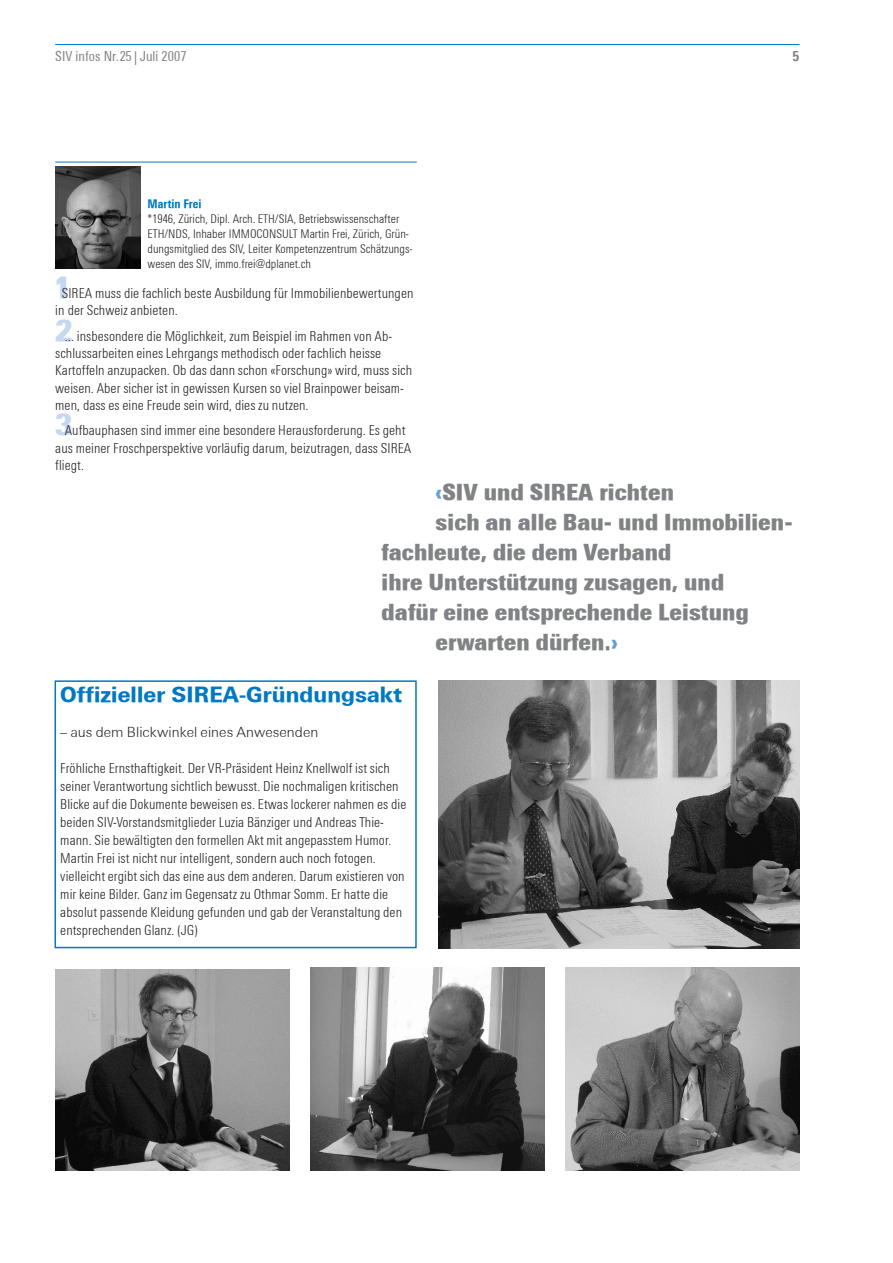
<style>
.page{position:relative;width:893px;height:1263px;background:#fff}
.page>*{position:absolute;margin:0;border:0;box-sizing:border-box;transform-origin:0 0}
.t1{font:900 condensed 22.5px "Linotype Univers";letter-spacing:.005em;color:#808285}
.t2{font:800 21px "Linotype Univers Basic";letter-spacing:.005em;color:#0079c2}
.t3{font:300 condensed 13.8px/18px "Linotype Univers";letter-spacing:.005em;color:#231f20}
.t4{font:300 13.8px "Linotype Univers Basic";letter-spacing:.005em;color:#231f20}
.t5{font:condensed 13.8px "Linotype Univers";letter-spacing:.005em;color:#808285}
.t6{font:300 condensed 12px/15px "Linotype Univers";color:#231f20}
.t7{font:800 condensed 12px "Linotype Univers";letter-spacing:.005em;color:#0079c2}
.s1{font-weight:900;font-size:30px;color:#c6d8ef}
.s2{color:#629fd5}
</style>
<div class="page">
<hr style="left:55px;top:44px;width:744px;height:1px;background:#0079c2">
<img style="left:55px;top:166px;width:85px;height:102px">
<hr style="left:55px;top:162px;width:362px;height:1px;background:#0079c2">
<div style="left:55px;top:680px;width:362px;height:268px;border:2px solid #0079c2"></div>
<img style="left:438px;top:680px;width:361px;height:268px">
<img style="left:566px;top:968px;width:233px;height:202px">
<img style="left:55px;top:969px;width:234px;height:201px">
<img style="left:310px;top:968px;width:234px;height:202px">
<p class="t5" style="left:55px;top:48px;width:133px">SIV infos Nr. 25 | Juli 2007</p>
<p class="t7" style="left:148px;top:197px;width:55px">Martin Frei</p>
<p class="t6" style="left:148px;top:212px;width:267px">*1946, Zürich, Dipl. Arch. ETH/SIA, Betriebswissenschafter ETH/NDS, Inhaber IMMOCONSULT Martin Frei, Zürich, Grün&shy;dungsmitglied des SIV, Leiter Kompetenzzentrum Schätzungs&shy;wesen des SIV, immo.frei@dplanet.ch</p>
<p class="t3" style="left:55px;top:285px;width:360px;line-height:17.2px"><span class="s1">1</span>SIREA muss die fachlich beste Ausbildung für Immobilienbewertungen in der Schweiz anbieten.</p>
<p class="t3" style="left:55px;top:327px;width:358px;line-height:17.2px"><span class="s1">2</span>... insbesondere die Möglichkeit, zum Beispiel im Rahmen von Ab&shy;schlussarbeiten eines Lehrgangs methodisch oder fachlich heisse Kartoffeln anzupacken. Ob das dann schon «Forschung» wird, muss sich weisen. Aber sicher ist in gewissen Kursen so viel Brainpower beisam&shy;men, dass es eine Freude sein wird, dies zu nutzen.</p>
<p class="t3" style="left:55px;top:422px;width:358px;line-height:17.2px"><span class="s1">3</span>Aufbauphasen sind immer eine besondere Herausforderung. Es geht aus meiner Froschperspektive vorläufig darum, beizutragen, dass SIREA fliegt.</p>
<h1 class="t1" style="left:436px;top:478px;width:240px"><span class="s2">‹</span>SIV und SIREA richten</h1>
<h1 class="t1" style="left:436px;top:508px;width:359px">sich an alle Bau- und Immobilien-</h1>
<h1 class="t1" style="left:382px;top:538px;width:291px">fachleute, die dem Verband</h1>
<h1 class="t1" style="left:382px;top:568px;width:344px">ihre Unterstützung zusagen, und</h1>
<h1 class="t1" style="left:382px;top:598px;width:369px">dafür eine entsprechende Leistung</h1>
<h1 class="t1" style="left:436px;top:628px;width:184px">erwarten dürfen.<span class="s2">›</span></h1>
<h2 class="t2" style="left:60px;top:682px;width:343px">Offizieller SIREA-Gründungsakt</h2>
<p class="t4" style="left:60px;top:724px;width:260px">– aus dem Blickwinkel eines Anwesenden</p>
<p class="t3" style="left:60px;top:759px;width:348px">Fröhliche Ernsthaftigkeit. Der VR-Präsident Heinz Knellwolf ist sich seiner Verantwortung sichtlich bewusst. Die nochmaligen kritischen Blicke auf die Dokumente beweisen es. Etwas lockerer nahmen es die beiden SIV-Vorstandsmitglieder Luzia Bänziger und Andreas Thie&shy;mann. Sie bewältigten den formellen Akt mit angepasstem Humor.<br>Martin Frei ist nicht nur intelligent, sondern auch noch fotogen. vielleicht ergibt sich das eine aus dem anderen. Darum existieren von mir keine Bilder. Ganz im Gegensatz zu Othmar Somm. Er hatte die absolut passende Kleidung gefunden und gab der Veranstaltung den entsprechenden Glanz. (JG)</p>
</div>
